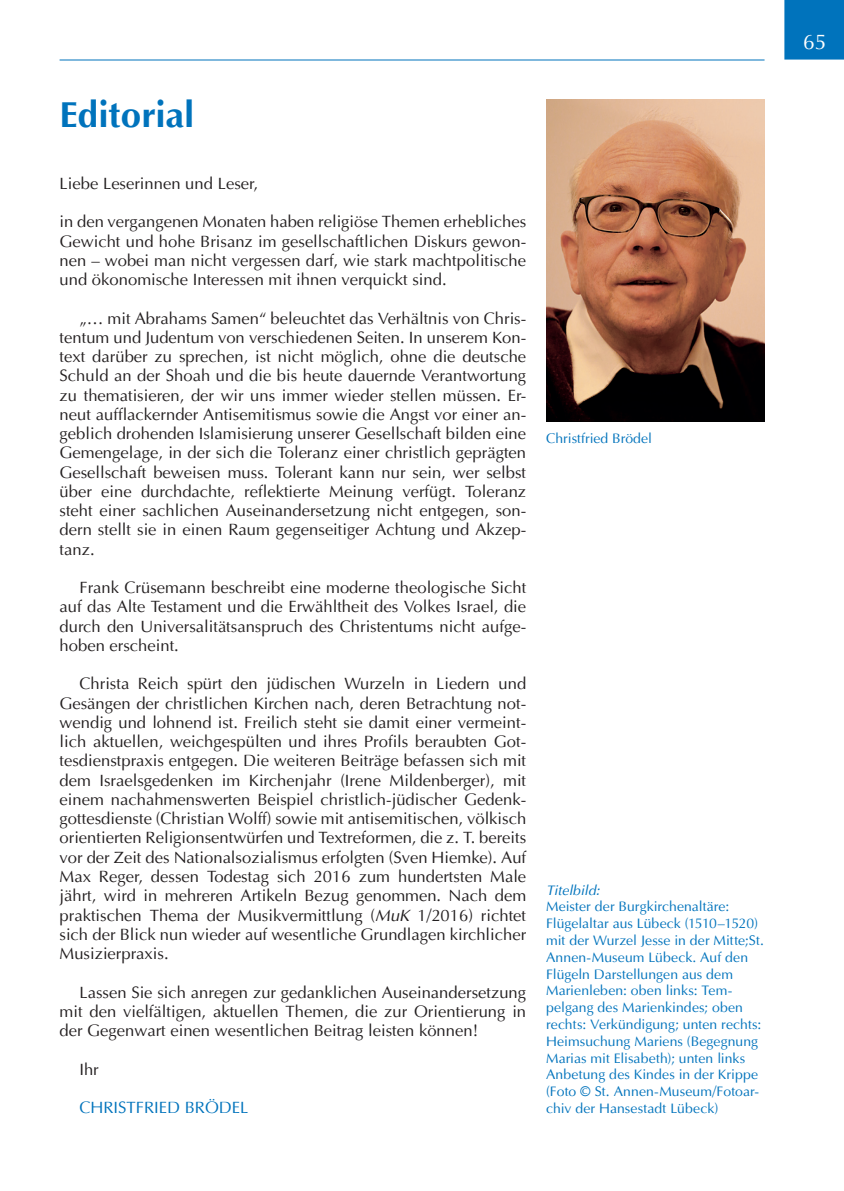
<style>
.page{position:relative;width:844px;height:1191px;background:#fff}
.page>*{position:absolute;margin:0;border:0;box-sizing:border-box;transform-origin:0 0}
.Ü_Rubrik{font:700 36.75px "Ottawa";color:#0073bc}
.t1{font:21px "Ottawa Plain";color:#fff}
.f1{font:16.62px/19.2px "Ottawa Plain";color:#231f20;text-align:justify}
.f1_ohne_Einzug{font:16.62px/19.2px "Ottawa Plain";color:#231f20;text-align:justify}
.f1-2{font:16.62px "Ottawa Plain";color:#0073bc}
.Fußnote{font:14px/16.8px "Ottawa Plain";color:#0073bc}
.Bildlegende{font:14px "Ottawa Plain";color:#0073bc}
.Bildlegende-2{font:italic 14px "Ottawa";color:#0073bc}
.s1{font-family:"Ottawa";font-style:italic}
</style>
<div class="page">
<div style="left:784px;top:0;width:59px;height:60px;background:#0073bc"></div>
<hr style="left:60px;top:60px;width:704px;height:1px;background:#0073bc">
<img style="left:546px;top:99px;width:218px;height:323px">
<p class="Ü_Rubrik" style="left:60px;top:92px;width:136px">Editorial</p>
<p class="f1_ohne_Einzug" style="left:60px;top:174px;width:200px">Liebe Leserinnen und Leser,</p>
<p class="f1_ohne_Einzug" style="left:60px;top:212px;width:468px">in den vergangenen Monaten haben religiöse Themen erhebliches Gewicht und hohe Brisanz im gesellschaftlichen Diskurs gewon&shy;nen – wobei man nicht vergessen darf, wie stark machtpolitische und ökonomische Interessen mit ihnen verquickt sind.</p>
<p class="f1" style="left:60px;top:308px;width:468px;text-indent:20px">„… mit Abrahams Samen“ beleuchtet das Verhältnis von Chris&shy;tentum und Judentum von verschiedenen Seiten. In unserem Kon&shy;text darüber zu sprechen, ist nicht möglich, ohne die deutsche Schuld an der Shoah und die bis heute dauernde Verantwortung zu thematisieren, der wir uns immer wieder stellen müssen. Er&shy;neut aufflackernder Antisemitismus sowie die Angst vor einer an&shy;geblich drohenden Islamisierung unserer Gesellschaft bilden eine Gemengelage, in der sich die Toleranz einer christlich geprägten Gesellschaft beweisen muss. Tolerant kann nur sein, wer selbst über eine durchdachte, reflektierte Meinung verfügt. Toleranz steht einer sachlichen Auseinandersetzung nicht entgegen, son&shy;dern stellt sie in einen Raum gegenseitiger Achtung und Akzep&shy;tanz.</p>
<p class="f1" style="left:60px;top:578px;width:468px;text-indent:20px">Frank Crüsemann beschreibt eine moderne theologische Sicht auf das Alte Testament und die Erwähltheit des Volkes Israel, die durch den Universalitätsanspruch des Christentums nicht aufge&shy;hoben erscheint.</p>
<p class="f1" style="left:60px;top:674px;width:468px;text-indent:20px">Christa Reich spürt den jüdischen Wurzeln in Liedern und Gesängen der christlichen Kirchen nach, deren Betrachtung not&shy;wendig und lohnend ist. Freilich steht sie damit einer vermeint&shy;lich aktuellen, weichgespülten und ihres Profils beraubten Got&shy;tesdienstpraxis entgegen. Die weiteren Beiträge befassen sich mit dem Israelsgedenken im Kirchenjahr (Irene Mildenberger), mit einem nachahmenswerten Beispiel christlich-jüdischer Gedenk&shy;gottesdienste (Christian Wolff) sowie mit antisemitischen, völkisch orientierten Religionsentwürfen und Textreformen, die z. T. bereits vor der Zeit des Nationalsozialismus erfolgten (Sven Hiemke). Auf Max Reger, dessen Todestag sich 2016 zum hundertsten Male jährt, wird in mehreren Artikeln Bezug genommen. Nach dem praktischen Thema der Musikvermittlung (<span class="s1">MuK</span> 1/2016) richtet sich der Blick nun wieder auf wesentliche Grundlagen kirchlicher Musizierpraxis.</p>
<p class="f1" style="left:60px;top:982px;width:468px;text-indent:20px">Lassen Sie sich anregen zur gedanklichen Auseinandersetzung mit den vielfältigen, aktuellen Themen, die zur Orientierung in der Gegenwart einen wesentlichen Beitrag leisten können!</p>
<p class="f1" style="left:79px;top:1059px;width:21px">Ihr</p>
<p class="f1-2" style="left:79px;top:1097px;width:170px">CHRISTFRIED BRÖDEL</p>
<p class="Bildlegende" style="left:546px;top:430px;width:107px">Christfried Brödel</p>
<p class="Bildlegende-2" style="left:546px;top:881px;width:55px">Titelbild:</p>
<p class="Fußnote" style="left:546px;top:898px;width:219px">Meister der Burgkirchenaltäre:<br>Flügelaltar aus Lübeck (1510–1520) mit der Wurzel Jesse in der Mitte;St.<br>Annen-Museum Lübeck. Auf den Flügeln Darstellungen aus dem Marienleben: oben links: Tem&shy;pelgang des Marienkindes; oben rechts: Verkündigung; unten rechts:<br>Heimsuchung Mariens (Begegnung Marias mit Elisabeth); unten links Anbetung des Kindes in der Krippe (Foto © St. Annen-Museum/Fotoar&shy;chiv der Hansestadt Lübeck)</p>
<p class="t1" style="left:803px;top:30px;width:25px">65</p>
</div>
